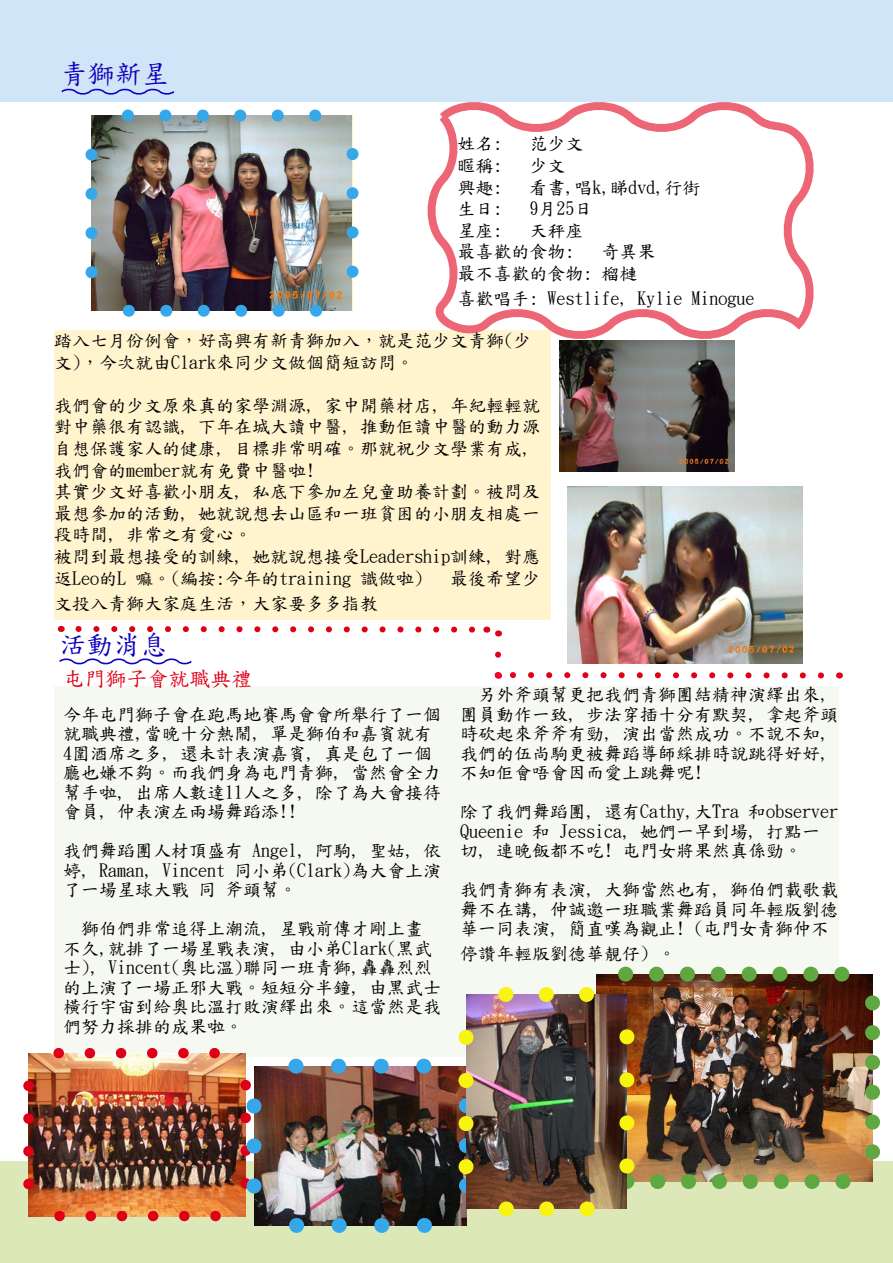
<style>
.page{position:relative;width:893px;height:1263px;background:#fff}
.page>*{position:absolute;margin:0;border:0;box-sizing:border-box;transform-origin:0 0}
.t1{font:27px "DF Kai Shu SB Estd BF";color:#0f00bf}
.t2{font:21px "DF Kai Shu SB Estd BF";color:#df0018}
.t3{font:18px/19.5px "DF Kai Shu SB Estd BF";color:#000}
</style>
<div class="page">
<div style="left:0;top:1161px;width:892px;height:102px;background:#dde8b8"></div>
<div style="left:0;top:0;width:892px;height:102px;background:#d1e5f8"></div>
<div style="left:54px;top:687px;width:785px;height:370px;background:#f6f8f2"></div>
<svg style="left:59px;top:658px;width:133px;height:7px"></svg>
<div style="left:54px;top:330px;width:496px;height:290px;background:#fff4ce"></div>
<svg style="left:427px;top:102px;width:387px;height:248px"></svg>
<img style="left:560px;top:341px;width:174px;height:131px">
<img style="left:92px;top:116px;width:260px;height:195px">
<svg style="left:86px;top:155px;width:12px;height:136px"></svg>
<svg style="left:129px;top:305px;width:205px;height:12px"></svg>
<svg style="left:347px;top:135px;width:12px;height:137px"></svg>
<svg style="left:110px;top:110px;width:205px;height:12px"></svg>
<img style="left:567px;top:486px;width:236px;height:177px">
<svg style="left:61px;top:88px;width:114px;height:7px"></svg>
<img style="left:28px;top:1053px;width:218px;height:163px">
<svg style="left:23px;top:1086px;width:11px;height:114px"></svg>
<svg style="left:60px;top:1211px;width:170px;height:10px"></svg>
<svg style="left:44px;top:1048px;width:171px;height:10px"></svg>
<img style="left:254px;top:1066px;width:212px;height:159px">
<svg style="left:296px;top:1218px;width:149px;height:15px"></svg>
<svg style="left:275px;top:1059px;width:149px;height:15px"></svg>
<img style="left:240px;top:1053px;width:21px;height:152px">
<img style="left:603px;top:974px;width:269px;height:207px">
<svg style="left:627px;top:1174px;width:230px;height:15px"></svg>
<svg style="left:865px;top:989px;width:15px;height:163px"></svg>
<img style="left:466px;top:994px;width:161px;height:215px">
<svg style="left:458px;top:1037px;width:16px;height:150px;background:#9f975a"></svg>
<svg style="left:506px;top:1201px;width:101px;height:15px"></svg>
<svg style="left:619px;top:1016px;width:15px;height:150px;background:#9e7b22"></svg>
<img style="left:486px;top:974px;width:117px;height:193px">
<svg style="left:466px;top:1201px;width:1px;height:25px"></svg>
<img style="left:611px;top:967px;width:231px;height:35px">
<svg style="left:75px;top:626px;width:412px;height:7px"></svg>
<svg style="left:510px;top:672px;width:311px;height:6px"></svg>
<svg style="left:495px;top:655px;width:6px;height:3px"></svg>
<p class="t1" style="left:61px;top:60px;width:109px">青獅新星</p>
<p class="t3" style="left:458px;top:134px;width:46px">姓名:</p>
<p class="t3" style="left:530px;top:134px;width:55px">范少文</p>
<p class="t3" style="left:458px;top:156px;width:46px">暱稱 :</p>
<p class="t3" style="left:530px;top:156px;width:37px">少文</p>
<p class="t3" style="left:458px;top:177px;width:46px">興趣:</p>
<p class="t3" style="left:530px;top:177px;width:172px">看書,唱k,睇dvd,行街</p>
<p class="t3" style="left:458px;top:199px;width:46px">生日:</p>
<p class="t3" style="left:530px;top:199px;width:64px">9月25日</p>
<p class="t3" style="left:458px;top:221px;width:46px">星座:</p>
<p class="t3" style="left:530px;top:221px;width:55px">天秤座</p>
<p class="t3" style="left:458px;top:242px;width:118px">最喜歡的食物:</p>
<p class="t3" style="left:602px;top:242px;width:55px">奇異果</p>
<p class="t3" style="left:458px;top:264px;width:181px">最不喜歡的食物: 榴槤</p>
<p class="t3" style="left:458px;top:289px;width:298px">喜歡唱手: Westlife, Kylie Minogue</p>
<p class="t3" style="left:54px;top:330px;width:478px;line-height:21.6px">踏入七月份例會，好高興有新青獅加入，就是范少文青獅(少文)，今次就由Clark來同少文做個簡短訪問。</p>
<p class="t3" style="left:54px;top:395px;width:487px;line-height:21.6px">我們會的少文原來真的家學淵源, 家中開藥材店, 年紀輕輕就對中藥很有認識, 下年在城大讀中醫, 推動佢讀中醫的動力源自想保護家人的健康, 目標非常明確。那就祝少文學業有成,我們會的member就有免費中醫啦!</p>
<p class="t3" style="left:54px;top:481px;width:487px;line-height:21.6px;text-align:justify">其實少文好喜歡小朋友, 私底下參加左兒童助養計劃。被問及最想參加的活動, 她就說想去山區和一班貧困的小朋友相處一段時間, 非常之有愛心。</p>
<p class="t3" style="left:54px;top:546px;width:487px;line-height:21.6px">被問到最想接受的訓練, 她就說想接受Leadership訓練, 對應返Leo的L 嘛。(編按:今年的training 識做啦)</p>
<p class="t3" style="left:450px;top:568px;width:91px">最後希望少</p>
<p class="t3" style="left:54px;top:594px;width:325px">文投入青獅大家庭生活，大家要多多指教</p>
<p class="t1" style="left:60px;top:632px;width:109px">活動消息</p>
<p class="t2" style="left:63px;top:669px;width:190px">屯門獅子會就職典禮</p>
<p class="t3" style="left:63px;top:704px;width:379px">今年屯門獅子會在跑馬地賽馬會會所舉行了一個就職典禮,當晚十分熱鬧, 單是獅伯和嘉賓就有<br>4圍酒席之多, 還未計表演嘉賓, 真是包了一個廳也嫌不夠。而我們身為屯門青獅, 當然會全力幫手啦, 出席人數達11人之多, 除了為大會接待會員, 仲表演左兩場舞蹈添!!</p>
<p class="t3" style="left:63px;top:841px;width:379px;text-align:justify">我們舞蹈團人材頂盛有 Angel, 阿駒, 聖姑, 依婷, Raman, Vincent 同小弟(Clark)為大會上演了一場星球大戰同 斧頭幫。</p>
<p class="t3" style="left:63px;top:919px;width:379px;text-indent:18px">獅伯們非常追得上潮流, 星戰前傳才剛上畫不久,就排了一場星戰表演, 由小弟Clark(黑武士), Vincent(奧比溫)聯同一班青獅,轟轟烈烈的上演了一場正邪大戰。短短分半鐘, 由黑武士橫行宇宙到給奧比溫打敗演繹出來。這當然是我們努力採排的成果啦。</p>
<p class="t3" style="left:460px;top:685px;width:389px;text-indent:18px">另外斧頭幫更把我們青獅團結精神演繹出來,團員動作一致, 步法穿插十分有默契, 拿起斧頭時砍起來斧斧有勁, 演出當然成功。不說不知,我們的伍尚駒更被舞蹈導師綵排時說跳得好好,不知佢會唔會因而愛上跳舞呢!</p>
<p class="t3" style="left:460px;top:802px;width:380px">除了我們舞蹈團, 還有Cathy,大Tra 和observer<br>Queenie 和 Jessica, 她們一早到場, 打點一切, 連晚飯都不吃! 屯門女將果然真係勁。</p>
<p class="t3" style="left:460px;top:880px;width:380px;text-align:justify">我們青獅有表演, 大獅當然也有, 獅伯們載歌載舞不在講, 仲誠邀一班職業舞蹈員同年輕版劉德華一同表演, 簡直嘆為觀止! (屯門女青獅仲不</p>
<p class="t3" style="left:460px;top:944px;width:217px">停讚年輕版劉德華靚仔) 。</p>
</div>
